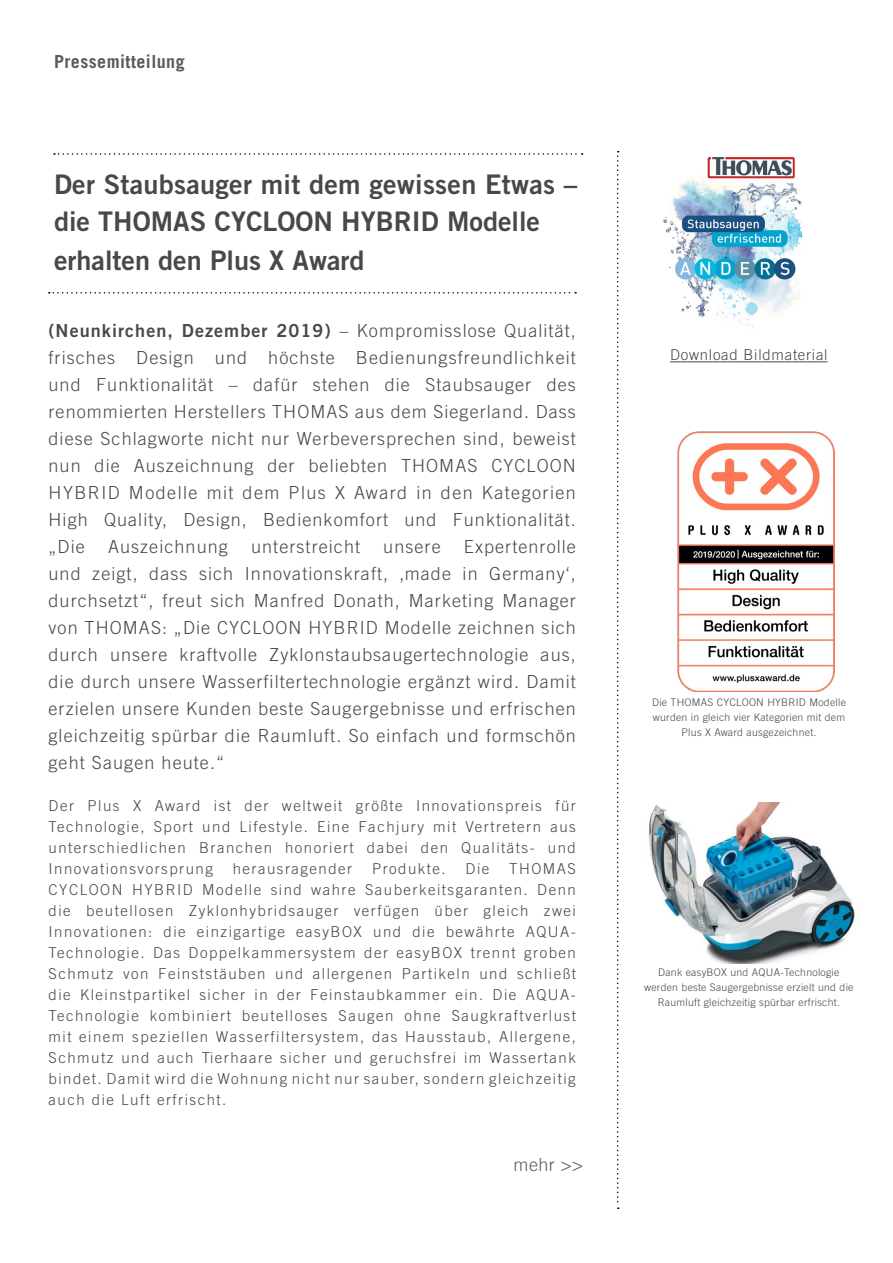
<style>
.page{position:relative;width:893px;height:1263px;background:#fff}
.page>*{position:absolute;margin:0;border:0;box-sizing:border-box;transform-origin:0 0}
.Überschrift_PM{font:27px/38.2px "Trade Gothic LT Bold Two";color:#484847}
.Teaser_PM{font:300 18px/27px "Trade Gothic LT";letter-spacing:.06em;color:#484847;text-align:justify}
.t1{font:700 18px "Trade Gothic LT";letter-spacing:.025em;color:#5f5a5a}
.t2{font:300 18px "Trade Gothic LT";color:#5f5a5a}
.Fließtext_PM{font:300 15px/21px "Trade Gothic LT";letter-spacing:.1em;color:#484847;text-align:justify}
.Fließtext_PM-2{font:300 15px "Trade Gothic LT";letter-spacing:.05em;color:#484847}
.Boilerplate_PM{font:300 10.5px/15px "Trade Gothic LT";letter-spacing:.025em;color:#484847;text-align:center}
.s1{font-family:"Trade Gothic LT Bold Two";font-weight:400}
</style>
<div class="page">
<svg style="left:54px;top:153px;width:529px;height:2px"></svg>
<svg style="left:49px;top:292px;width:527px;height:2px"></svg>
<svg style="left:617px;top:151px;width:2px;height:1058px"></svg>
<img style="left:662px;top:156px;width:141px;height:172px">
<hr style="left:670px;top:361px;width:158px;height:1px;background:#484847">
<img style="left:678px;top:431px;width:156px;height:260px">
<img style="left:648px;top:802px;width:207px;height:161px">
<p class="t1" style="left:54px;top:50px;width:132px">Pressemitteilung</p>
<p class="Überschrift_PM" style="left:54px;top:164px;width:525px">Der Staubsauger mit dem gewissen Etwas – die THOMAS CYCLOON HYBRID Modelle erhalten den Plus X Award</p>
<p class="Teaser_PM" style="left:49px;top:317px;width:529px"><span class="s1">(Neunkirchen, Dezember 2019)</span> – Kompromisslose Qualität, frisches Design und höchste Bedienungsfreundlichkeit und Funktionalität – dafür stehen die Staubsauger des renommierten Herstellers THOMAS aus dem Siegerland. Dass diese Schlagworte nicht nur Werbeversprechen sind, beweist nun die Auszeichnung der beliebten THOMAS CYCLOON HYBRID Modelle mit dem Plus X Award in den Kategorien High Quality, Design, Bedienkomfort und Funktionalität. „Die</p>
<p class="Teaser_PM" style="left:49px;top:533px;width:529px;text-indent:415px">Expertenrolle und zeigt, dass sich Innovationskraft, ‚made in Germany‘, durchsetzt“, freut sich Manfred Donath, Marketing Manager von THOMAS: „Die CYCLOON HYBRID Modelle zeichnen sich durch unsere kraftvolle Zyklonstaubsaugertechnologie aus, die durch unsere Wasserfiltertechnologie ergänzt wird. Damit erzielen unsere Kunden beste Saugergebnisse und erfrischen gleichzeitig spürbar die Raumluft. So einfach und formschön geht Saugen heute.“</p>
<p class="Fließtext_PM" style="left:49px;top:795px;width:529px">Der Plus X Award ist der weltweit größte Innovationspreis für Technologie, Sport und Lifestyle. Eine Fachjury mit Vertretern aus unterschiedlichen Branchen honoriert dabei den Qualitäts- und Innovationsvorsprung</p>
<p class="Teaser_PM" style="left:108px;top:533px;width:121px">Auszeichnung</p>
<p class="Teaser_PM" style="left:251px;top:533px;width:110px">unterstreicht</p>
<p class="Teaser_PM" style="left:383px;top:533px;width:59px">unsere</p>
<p class="Fließtext_PM" style="left:49px;top:858px;width:529px;text-indent:461px">THOMAS CYCLOON HYBRID Modelle sind wahre Sauberkeitsgaranten. Denn die beutellosen Zyklonhybridsauger verfügen über gleich zwei Innovationen: die einzigartige easyBOX und die bewährte AQUA-Technologie. Das Doppelkammersystem der easyBOX trennt groben Schmutz von Feinststäuben und allergenen Partikeln und schließt die Kleinstpartikel sicher in der Feinstaubkammer ein. Die AQUA-Technologie kombiniert beutelloses Saugen ohne Saugkraftverlust mit einem speziellen Wasserfiltersystem, das Hausstaub, Allergene, Schmutz und auch Tierhaare sicher und geruchsfrei im Wassertank bindet. Damit wird die Wohnung nicht nur sauber, sondern gleichzeitig auch die Luft erfrischt.</p>
<p class="Fließtext_PM" style="left:233px;top:858px;width:121px">herausragender</p>
<p class="Fließtext_PM" style="left:372px;top:858px;width:75px">Produkte.</p>
<p class="Fließtext_PM" style="left:465px;top:858px;width:25px">Die</p>
<p class="t2" style="left:514px;top:1154px;width:71px">mehr &gt;&gt;</p>
<p class="Fließtext_PM-2" style="left:670px;top:346px;width:159px">Download Bildmaterial</p>
<p class="Boilerplate_PM" style="left:652px;top:695px;width:195px">Die THOMAS CYCLOON HYBRID Modelle</p>
<p class="Boilerplate_PM" style="left:653px;top:710px;width:194px">wurden in gleich vier Kategorien mit dem</p>
<p class="Boilerplate_PM" style="left:682px;top:725px;width:136px">Plus X Award ausgezeichnet.</p>
<p class="Boilerplate_PM" style="left:658px;top:964px;width:183px">Dank easyBOX und AQUA-Technologie</p>
<p class="Boilerplate_PM" style="left:644px;top:979px;width:211px">werden beste Saugergebnisse erzielt und die<br>Raumluft gleichzeitig spürbar erfrischt.</p>
</div>
